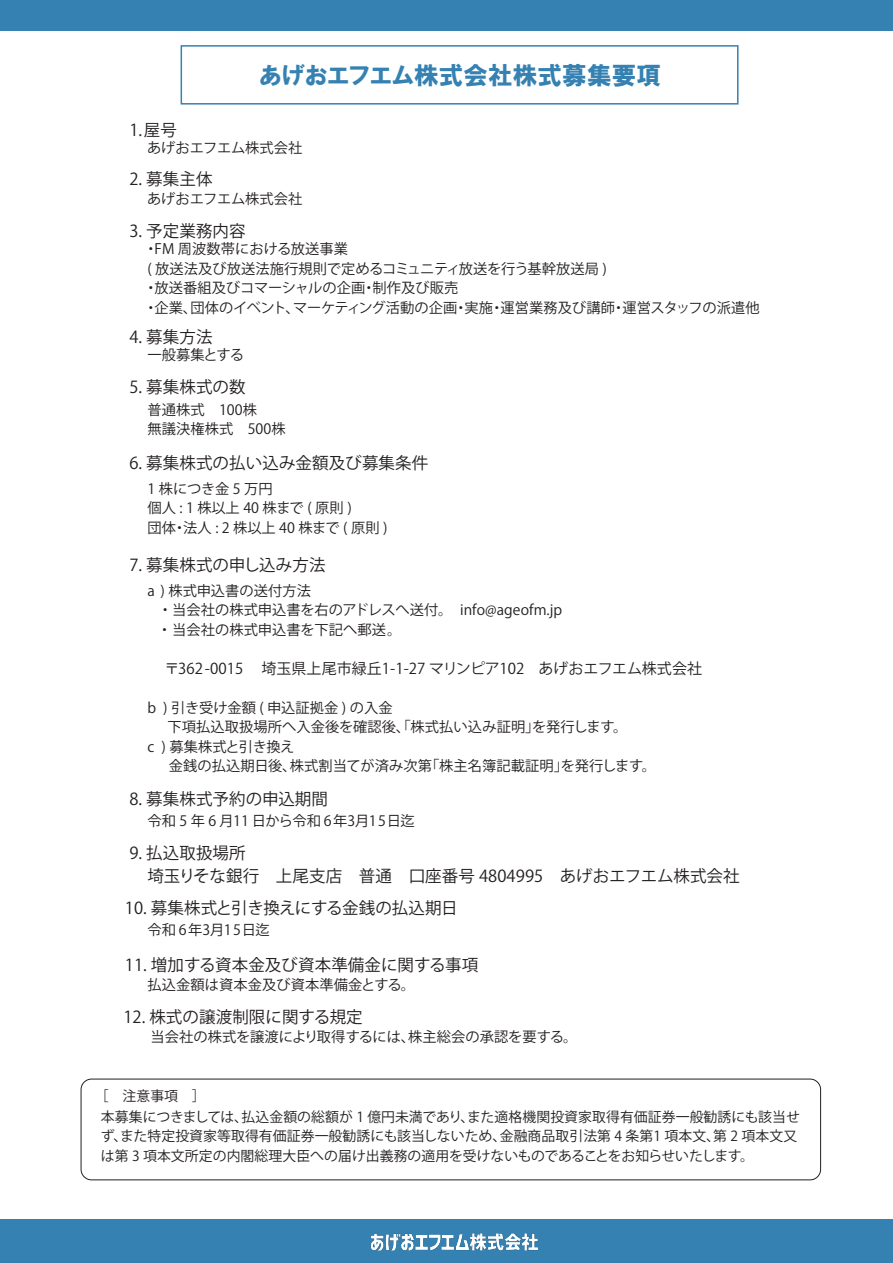
<style>
.page{position:relative;width:893px;height:1263px;background:#fff}
.page>*{position:absolute;margin:0;border:0;box-sizing:border-box;transform-origin:0 0}
.t1{font:24.6px "HGP Soei Kakugothic UB";letter-spacing:.005em;color:#3581b2}
.t2{font:16.5px "Koz Go Pr 6 N";letter-spacing:.005em;color:#231f20}
.t3{font:15px "Koz Go Pr 6 N";letter-spacing:.005em;color:#231f20}
.t4{font:14.25px/19.5px "Koz Go Pr 6 N";letter-spacing:.005em;color:#231f20}
.t5{font:14.25px "Koz Go Pr 6 N";letter-spacing:-.025em;color:#231f20}
.t6{font:14.25px "Koz Go Pr 6 N";letter-spacing:-.035em;color:#231f20}
.t7{font:13.8px/19.5px "Koz Go Pr 6 N";letter-spacing:.005em;color:#231f20}
</style>
<div class="page">
<div style="left:0;top:0;width:893px;height:30px;background:#3581b2"></div>
<div style="left:0;top:1219px;width:893px;height:44px;background:#3581b2"></div>
<div style="left:181px;top:45px;width:557px;height:60px;border:2px solid #3581b2"></div>
<div style="left:81px;top:1079px;width:740px;height:101px;border:1px solid #231f20;border-radius:10px"></div>
<img style="left:370px;top:1233px;width:168px;height:18px">
<p class="t2" style="left:129px;top:121px;width:49px">1.屋号</p>
<h1 class="t1" style="left:260px;top:63px;width:403px">あげおエフエム株式会社株式募集要項</h1>
<p class="t4" style="left:147px;top:138px;width:157px">あげおエフエム株式会社</p>
<p class="t2" style="left:129px;top:170px;width:85px">2. 募集主体</p>
<p class="t4" style="left:147px;top:189px;width:157px">あげおエフエム株式会社</p>
<p class="t2" style="left:129px;top:222px;width:118px">3. 予定業務内容</p>
<p class="t4" style="left:144px;top:239px;width:617px">・FM 周波数帯における放送事業<br>( 放送法及び放送法施行規則で定めるコミュニティ放送を行う基幹放送局 )<br>・放送番組及びコマーシャルの企画・制作及び販売<br>・企業、団体のイベント、マーケティング活動の企画・実施・運営業務及び講師・運営スタッフの派遣他</p>
<p class="t2" style="left:129px;top:327px;width:85px">4. 募集方法</p>
<p class="t6" style="left:147px;top:347px;width:98px">一般募集とする</p>
<p class="t2" style="left:129px;top:378px;width:118px">5. 募集株式の数</p>
<p class="t4" style="left:147px;top:400px;width:140px">普通株式　100株<br>無議決権株式　500株</p>
<p class="t2" style="left:129px;top:454px;width:300px">6. 募集株式の払い込み金額及び募集条件</p>
<p class="t4" style="left:147px;top:479px;width:242px">1 株につき金 5 万円<br>個人 : 1 株以上 40 株まで ( 原則 )<br>団体・法人 : 2 株以上 40 株まで ( 原則 )</p>
<p class="t2" style="left:129px;top:556px;width:198px">7. 募集株式の申し込み方法</p>
<p class="t4" style="left:157px;top:581px;width:406px;text-indent:-10px">a ) 株式申込書の送付方法<br>・ 当会社の株式申込書を右のアドレスへ送付。　info@ageofm.jp・ 当会社の株式申込書を下記へ郵送。</p>
<p class="t3" style="left:164px;top:660px;width:539px">〒362-0015 埼玉県上尾市緑丘1-1-27 マリンピア102 あげおエフエム株式会社</p>
<p class="t4" style="left:147px;top:698px;width:247px">b ) 引き受け金額 ( 申込証拠金 ) の入金</p>
<p class="t4" style="left:167px;top:718px;width:461px">下項払込取扱場所へ入金後を確認後、「株式払い込み証明」を発行します。</p>
<p class="t5" style="left:147px;top:739px;width:149px">c ) 募集株式と引き換え</p>
<p class="t4" style="left:169px;top:757px;width:489px">金銭の払込期日後、株式割当てが済み次第「株主名簿記載証明」を発行します。</p>
<p class="t2" style="left:129px;top:789px;width:200px">8. 募集株式予約の申込期間</p>
<p class="t4" style="left:147px;top:812px;width:269px">令和 5 年 6 月11 日から令和 6年3月15日迄</p>
<p class="t2" style="left:129px;top:843px;width:118px">9. 払込取扱場所</p>
<p class="t2" style="left:147px;top:866px;width:594px">埼玉りそな銀行　上尾支店　普通　口座番号 4804995　あげおエフエム株式会社</p>
<p class="t2" style="left:125px;top:898px;width:334px">10. 募集株式と引き換えにする金銭の払込期日</p>
<p class="t4" style="left:147px;top:921px;width:124px">令和 6年3月15日迄</p>
<p class="t2" style="left:125px;top:956px;width:355px">11. 増加する資本金及び資本準備金に関する事項</p>
<p class="t4" style="left:147px;top:975px;width:269px">払込金額は資本金及び資本準備金とする。</p>
<p class="t2" style="left:123px;top:1008px;width:241px">12. 株式の譲渡制限に関する規定</p>
<p class="t4" style="left:150px;top:1027px;width:429px">当会社の株式を譲渡により取得するには、株主総会の承認を要する。</p>
<p class="t7" style="left:95px;top:1086px;width:112px">［　注意事項　］</p>
<p class="t7" style="left:101px;top:1107px;width:700px">本募集につきましては、払込金額の総額が 1 億円未満であり、また適格機関投資家取得有価証券一般勧誘にも該当せず、また特定投資家等取得有価証券一般勧誘にも該当しないため、金融商品取引法第 4 条第1 項本文、第 2 項本文又は第 3 項本文所定の内閣総理大臣への届け出義務の適用を受けないものであることをお知らせいたします。</p>
</div>
